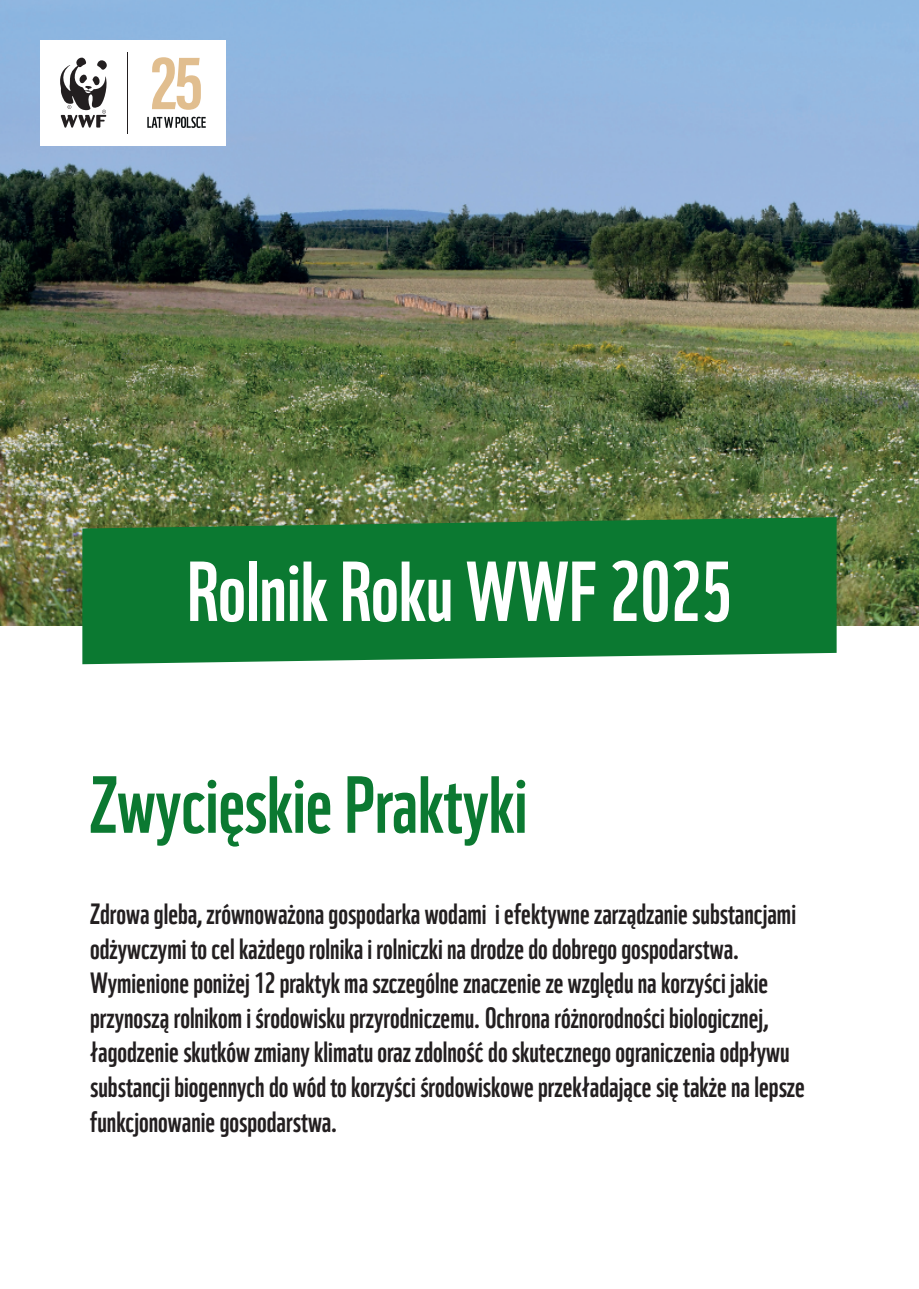
<style>
.page{position:relative;width:919px;height:1289px;background:#fff}
.page>*{position:absolute;margin:0;border:0;box-sizing:border-box;transform-origin:0 0}
.t1{font:82.5px "WWF";color:#fff}
.t2{font:78.45px "WWF";color:#0b7931}
.t3{font:28.5px/34.5px "WWF";color:#231f20}
</style>
<div class="page">
<img style="left:0;top:0;width:918px;height:626px">
<div style="left:40px;top:40px;width:186px;height:105px;background:#fff"></div>
<hr style="left:127px;top:52px;width:1px;height:81px;background:#231f20">
<svg style="left:60px;top:57px;width:47px;height:71px"></svg>
<svg style="left:152px;top:57px;width:49px;height:53px"></svg>
<svg style="left:147px;top:117px;width:59px;height:11px"></svg>
<svg style="left:82px;top:517px;width:754px;height:147px;background:#177d39"></svg>
<h1 class="t1" style="left:187px;top:527px;width:546px">Rolnik Roku WWF 2025</h1>
<h2 class="t2" style="left:90px;top:743px;width:439px">Zwycięskie Praktyki</h2>
<p class="t3" style="left:90px;top:894px;width:716px">Zdrowa gleba, zrównoważona gospodarka wodami i efektywne zarządzanie substancjami odżywczymi to cel każdego rolnika i rolniczki na drodze do dobrego gospodarstwa.<br>Wymienione poniżej 12 praktyk ma szczególne znaczenie ze względu na korzyści jakie przynoszą rolnikom i środowisku przyrodniczemu. Ochrona różnorodności biologicznej, łagodzenie skutków zmiany klimatu oraz zdolność do skutecznego ograniczenia odpływu substancji biogennych do wód to korzyści środowiskowe przekładające się także na lepsze funkcjonowanie gospodarstwa.</p>
</div>
